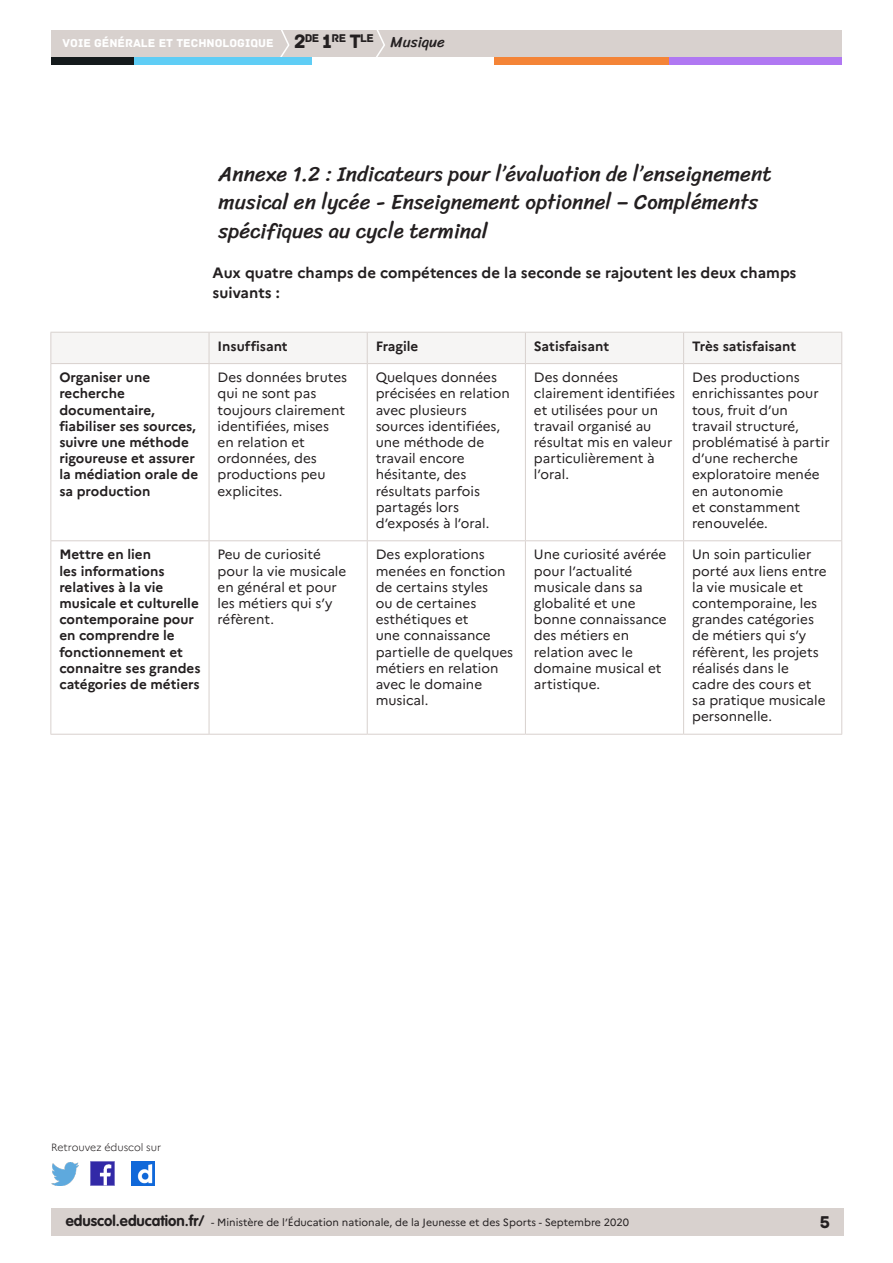
<style>
.page{position:relative;width:893px;height:1263px;background:#fff}
.page>*{position:absolute;margin:0;border:0;box-sizing:border-box;transform-origin:0 0}
._02_titre_1{font:21px/28.5px "Sriracha";color:#231f20}
.t1{font:18px "Archive";color:#231f20}
.Texte_courant{font:700 15px/19.5px "Marianne";color:#231f20}
.t2{font:15px "Sriracha";color:#231f20}
.Corps{font:13.5px/16.2px "Marianne";color:#231f20}
.Corps-2{font:700 13.5px/16.2px "Marianne";color:#231f20}
.Entête_C1{font:700 13.5px "Marianne";color:#231f20}
.t3{font:12px "Archive";color:#fff}
.t4{font:11.85px "Archive";color:#231f20}
.t5{font:10.5px "Marianne";color:#231f20}
.t6{font:300 10.5px "Marianne";color:#231f20}
.s1{font-size:20.4px}
.s2{font-family:"VAG Rounded Std";font-weight:700;font-size:15px}
</style>
<div class="page">
<div style="left:51px;top:1209px;width:792px;height:27px;background:#d8d1ce"></div>
<img style="left:91px;top:1162px;width:23px;height:23px">
<img style="left:51px;top:1163px;width:28px;height:22px">
<img style="left:132px;top:1162px;width:22px;height:23px">
<div style="left:51px;top:30px;width:791px;height:27px;background:#d8d1ce"></div>
<svg style="left:280px;top:30px;width:10px;height:27px"></svg>
<svg style="left:376px;top:30px;width:9px;height:27px"></svg>
<div style="left:133px;top:57px;width:179px;height:8px;background:#5fcdf5"></div>
<div style="left:51px;top:57px;width:82px;height:8px;background:#141a1c"></div>
<div style="left:667px;top:57px;width:175px;height:8px;background:#b078f2"></div>
<div style="left:494px;top:57px;width:175px;height:8px;background:#f48437"></div>
<div style="left:51px;top:333px;width:790px;height:30px;background:#f6f5f4"></div>
<svg style="left:51px;top:364px;width:790px;height:370px"></svg>
<hr style="left:209px;top:333px;width:1px;height:30px;background:#d8d1ce">
<hr style="left:367px;top:333px;width:1px;height:30px;background:#d8d1ce">
<hr style="left:525px;top:333px;width:1px;height:30px;background:#d8d1ce">
<hr style="left:683px;top:333px;width:1px;height:30px;background:#d8d1ce">
<hr style="left:209px;top:364px;width:1px;height:176px;background:#d8d1ce">
<hr style="left:367px;top:364px;width:1px;height:176px;background:#d8d1ce">
<hr style="left:525px;top:364px;width:1px;height:176px;background:#d8d1ce">
<hr style="left:683px;top:364px;width:1px;height:176px;background:#d8d1ce">
<hr style="left:50px;top:540px;width:159px;height:1px;background:#d8d1ce">
<hr style="left:209px;top:540px;width:158px;height:1px;background:#d8d1ce">
<hr style="left:209px;top:541px;width:1px;height:193px;background:#d8d1ce">
<hr style="left:367px;top:540px;width:158px;height:1px;background:#d8d1ce">
<hr style="left:367px;top:541px;width:1px;height:193px;background:#d8d1ce">
<hr style="left:525px;top:540px;width:159px;height:1px;background:#d8d1ce">
<hr style="left:525px;top:541px;width:1px;height:193px;background:#d8d1ce">
<hr style="left:684px;top:540px;width:158px;height:1px;background:#d8d1ce">
<hr style="left:683px;top:541px;width:1px;height:193px;background:#d8d1ce">
<hr style="left:50px;top:364px;width:1px;height:176px;background:#d8d1ce">
<hr style="left:841px;top:364px;width:1px;height:176px;background:#d8d1ce">
<hr style="left:50px;top:541px;width:1px;height:193px;background:#d8d1ce">
<hr style="left:841px;top:541px;width:1px;height:193px;background:#d8d1ce">
<hr style="left:50px;top:734px;width:159px;height:1px;background:#d8d1ce">
<hr style="left:209px;top:734px;width:158px;height:1px;background:#d8d1ce">
<hr style="left:367px;top:734px;width:158px;height:1px;background:#d8d1ce">
<hr style="left:525px;top:734px;width:159px;height:1px;background:#d8d1ce">
<hr style="left:684px;top:734px;width:158px;height:1px;background:#d8d1ce">
<hr style="left:50px;top:332px;width:159px;height:1px;background:#d8d1ce">
<hr style="left:50px;top:333px;width:1px;height:30px;background:#d8d1ce">
<hr style="left:209px;top:332px;width:158px;height:1px;background:#d8d1ce">
<hr style="left:367px;top:332px;width:158px;height:1px;background:#d8d1ce">
<hr style="left:525px;top:332px;width:159px;height:1px;background:#d8d1ce">
<hr style="left:684px;top:332px;width:158px;height:1px;background:#d8d1ce">
<hr style="left:841px;top:333px;width:1px;height:30px;background:#d8d1ce">
<hr style="left:50px;top:363px;width:159px;height:1px;background:#d8d1ce">
<hr style="left:209px;top:363px;width:158px;height:1px;background:#d8d1ce">
<hr style="left:367px;top:363px;width:158px;height:1px;background:#d8d1ce">
<hr style="left:525px;top:363px;width:159px;height:1px;background:#d8d1ce">
<hr style="left:684px;top:363px;width:158px;height:1px;background:#d8d1ce">
<p class="t4" style="left:294px;top:31px;width:81px"><span class="s1">2</span>DE <span class="s1">1</span>RE <span class="s1">T</span>LE</p>
<p class="t3" style="left:63px;top:36px;width:212px">VOIE GÉNÉRALE ET TECHNOLOGIQUE</p>
<p class="t2" style="left:391px;top:33px;width:56px">Musique</p>
<p class="_02_titre_1" style="left:219px;top:159px;width:555px">Annexe 1.2 : Indicateurs pour l’évaluation de l’enseignement musical en lycée - Enseignement optionnel – Compléments spécifiques au cycle terminal</p>
<p class="Texte_courant" style="left:213px;top:263px;width:585px">Aux quatre champs de compétences de la seconde se rajoutent les deux champs suivants :</p>
<p class="Entête_C1" style="left:218px;top:338px;width:72px">Insuffisant</p>
<p class="Entête_C1" style="left:376px;top:338px;width:44px">Fragile</p>
<p class="Entête_C1" style="left:534px;top:338px;width:77px">Satisfaisant</p>
<p class="Entête_C1" style="left:692px;top:338px;width:106px">Très satisfaisant</p>
<p class="Corps-2" style="left:59px;top:369px;width:140px">Organiser une recherche documentaire, fiabiliser ses sources, suivre une méthode rigoureuse et assurer la médiation orale de sa production</p>
<p class="Corps" style="left:218px;top:369px;width:131px">Des données brutes qui ne sont pas toujours clairement identifiées, mises en relation et ordonnées, des productions peu explicites.</p>
<p class="Corps" style="left:376px;top:369px;width:136px">Quelques données précisées en relation avec plusieurs sources identifiées, une méthode de travail encore hésitante, des résultats parfois partagés lors d’exposés à l’oral.</p>
<p class="Corps" style="left:534px;top:369px;width:143px">Des données clairement identifiées et utilisées pour un travail organisé au résultat mis en valeur particulièrement à l’oral.</p>
<p class="Corps" style="left:692px;top:369px;width:139px">Des productions enrichissantes pour tous, fruit d’un travail structuré, problématisé à partir d’une recherche exploratoire menée en autonomie<br>et constamment renouvelée.</p>
<p class="Corps-2" style="left:59px;top:546px;width:143px">Mettre en lien<br>les informations relatives à la vie musicale et culturelle contemporaine pour en comprendre le fonctionnement et connaitre ses grandes catégories de métiers</p>
<p class="Corps" style="left:218px;top:546px;width:130px">Peu de curiosité pour la vie musicale en général et pour les métiers qui s’y réfèrent.</p>
<p class="Corps" style="left:376px;top:546px;width:139px">Des explorations menées en fonction de certains styles<br>ou de certaines esthétiques et<br>une connaissance partielle de quelques métiers en relation avec le domaine musical.</p>
<p class="Corps" style="left:534px;top:546px;width:134px">Une curiosité avérée pour l’actualité musicale dans sa globalité et une bonne connaissance des métiers en relation avec le domaine musical et artistique.</p>
<p class="Corps" style="left:692px;top:546px;width:136px">Un soin particulier porté aux liens entre la vie musicale et contemporaine, les grandes catégories de métiers qui s’y réfèrent, les projets réalisés dans le cadre des cours et sa pratique musicale personnelle.</p>
<p class="t6" style="left:51px;top:1141px;width:112px">Retrouvez éduscol sur</p>
<p class="t5" style="left:66px;top:1216px;width:565px"><span class="s2">eduscol.education.fr/</span> - Ministère de l’Éducation nationale, de la Jeunesse et des Sports - Septembre 2020</p>
<h2 class="t1" style="left:820px;top:1211px;width:12px">5</h2>
</div>
